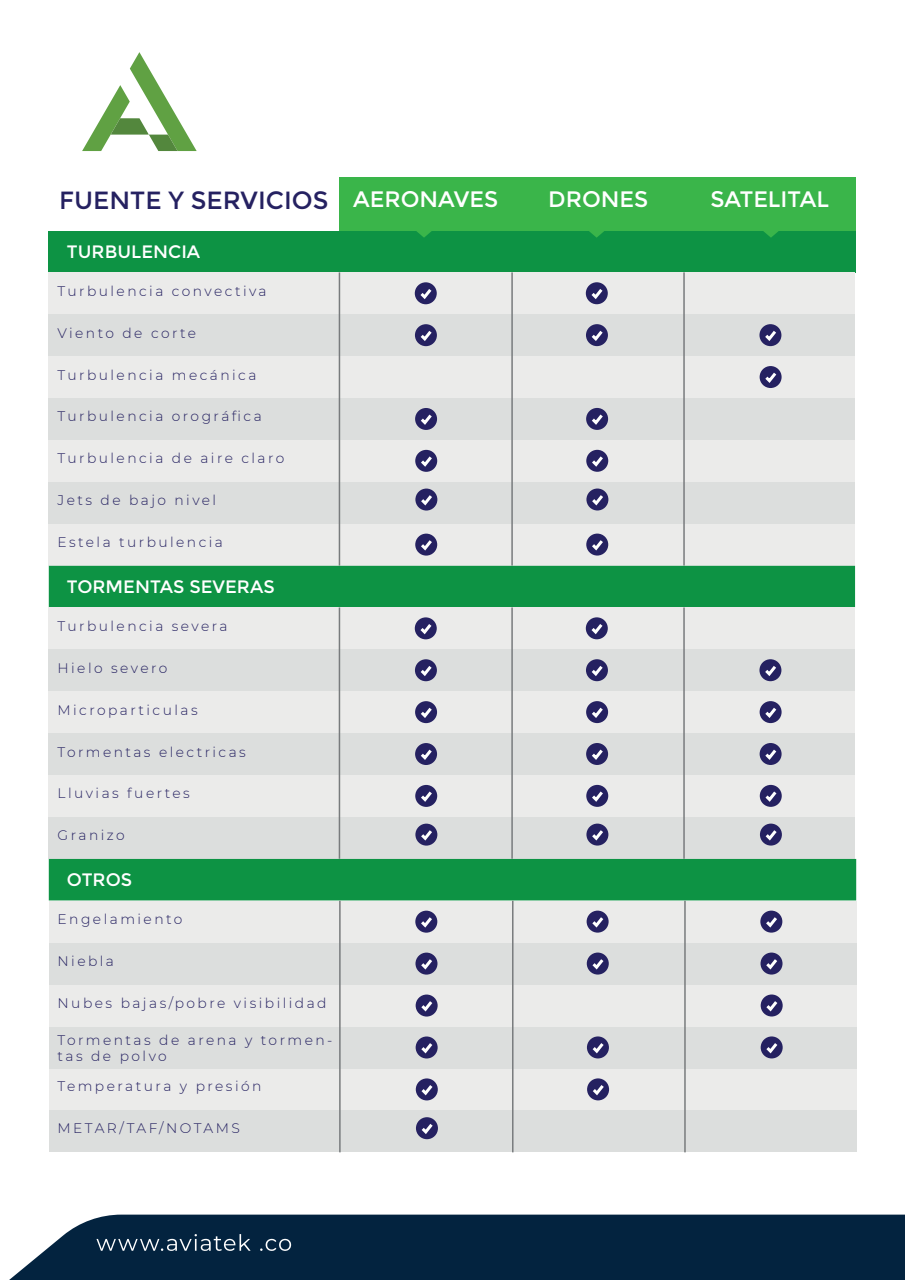
<style>
.page{position:relative;width:905px;height:1280px;background:#fff}
.page>*{position:absolute;margin:0;border:0;box-sizing:border-box;transform-origin:0 0}
.t1{font:24.9px "Montserrat";color:#252161}
.t2{font:22.35px "Montserrat";color:#fff}
.t3{font:18px "Montserrat";color:#fff}
.t4{font:300 13.8px/15.3px "Montserrat";letter-spacing:.18em;color:#252161}
.s1{font-size:22.35px;color:#fff}
</style>
<div class="page">
<div style="left:49px;top:524px;width:806px;height:41px;background:#ebebea"></div>
<div style="left:49px;top:230px;width:806px;height:42px;background:#0d9344"></div>
<div style="left:49px;top:314px;width:806px;height:42px;background:#dcdedd"></div>
<div style="left:49px;top:272px;width:806px;height:42px;background:#ebebea"></div>
<div style="left:49px;top:356px;width:806px;height:42px;background:#ebebea"></div>
<div style="left:49px;top:440px;width:806px;height:42px;background:#ebebea"></div>
<div style="left:49px;top:398px;width:806px;height:42px;background:#dcdedd"></div>
<div style="left:49px;top:482px;width:806px;height:42px;background:#dcdedd"></div>
<div style="left:338px;top:177px;width:173px;height:53px;background:#3ab54a"></div>
<svg style="left:406px;top:230px;width:36px;height:8px"></svg>
<div style="left:511px;top:177px;width:173px;height:53px;background:#3ab54a"></div>
<svg style="left:579px;top:230px;width:35px;height:8px"></svg>
<div style="left:682px;top:177px;width:173px;height:53px;background:#3ab54a"></div>
<svg style="left:753px;top:230px;width:36px;height:8px"></svg>
<svg style="left:415px;top:282px;width:22px;height:22px"></svg>
<svg style="left:417px;top:286px;width:17px;height:15px"></svg>
<svg style="left:415px;top:324px;width:22px;height:22px"></svg>
<svg style="left:417px;top:327px;width:18px;height:16px"></svg>
<svg style="left:415px;top:408px;width:22px;height:22px"></svg>
<svg style="left:418px;top:411px;width:17px;height:16px"></svg>
<svg style="left:415px;top:450px;width:22px;height:22px"></svg>
<svg style="left:418px;top:453px;width:17px;height:16px"></svg>
<div style="left:415px;top:489px;width:22px;height:21px;background:#252161;border-radius:50%"></div>
<svg style="left:418px;top:492px;width:17px;height:16px"></svg>
<hr style="left:339px;top:272px;width:1px;height:293px;background:#787b7d">
<hr style="left:511px;top:272px;width:2px;height:293px;background:#787b7d">
<hr style="left:683px;top:272px;width:2px;height:293px;background:#787b7d">
<div style="left:49px;top:177px;width:290px;height:53px;background:#fff"></div>
<svg style="left:586px;top:282px;width:22px;height:22px"></svg>
<svg style="left:588px;top:286px;width:18px;height:15px"></svg>
<svg style="left:586px;top:324px;width:22px;height:22px"></svg>
<svg style="left:588px;top:327px;width:18px;height:16px"></svg>
<svg style="left:586px;top:408px;width:22px;height:22px"></svg>
<svg style="left:589px;top:411px;width:17px;height:16px"></svg>
<svg style="left:586px;top:450px;width:22px;height:22px"></svg>
<svg style="left:589px;top:453px;width:17px;height:16px"></svg>
<svg style="left:586px;top:488px;width:22px;height:22px"></svg>
<svg style="left:589px;top:492px;width:17px;height:16px"></svg>
<svg style="left:759px;top:324px;width:22px;height:22px"></svg>
<svg style="left:762px;top:327px;width:17px;height:16px"></svg>
<svg style="left:760px;top:366px;width:22px;height:22px"></svg>
<svg style="left:762px;top:369px;width:17px;height:16px"></svg>
<svg style="left:415px;top:534px;width:22px;height:22px"></svg>
<svg style="left:418px;top:537px;width:17px;height:16px"></svg>
<div style="left:586px;top:534px;width:22px;height:21px;background:#252161;border-radius:50%"></div>
<svg style="left:589px;top:537px;width:17px;height:16px"></svg>
<div style="left:49px;top:565px;width:806px;height:42px;background:#0d9344"></div>
<div style="left:49px;top:649px;width:806px;height:42px;background:#dcdedd"></div>
<div style="left:49px;top:607px;width:806px;height:42px;background:#ebebea"></div>
<div style="left:49px;top:691px;width:806px;height:42px;background:#ebebea"></div>
<div style="left:49px;top:775px;width:806px;height:42px;background:#ebebea"></div>
<div style="left:49px;top:733px;width:806px;height:42px;background:#dcdedd"></div>
<div style="left:49px;top:817px;width:806px;height:42px;background:#dcdedd"></div>
<svg style="left:415px;top:617px;width:22px;height:22px"></svg>
<svg style="left:417px;top:621px;width:17px;height:15px"></svg>
<svg style="left:415px;top:659px;width:22px;height:22px"></svg>
<svg style="left:417px;top:663px;width:18px;height:15px"></svg>
<svg style="left:415px;top:701px;width:22px;height:22px"></svg>
<svg style="left:418px;top:704px;width:17px;height:16px"></svg>
<svg style="left:415px;top:743px;width:22px;height:22px"></svg>
<svg style="left:418px;top:746px;width:17px;height:16px"></svg>
<svg style="left:415px;top:785px;width:22px;height:22px"></svg>
<svg style="left:418px;top:788px;width:17px;height:16px"></svg>
<svg style="left:415px;top:824px;width:22px;height:22px"></svg>
<svg style="left:418px;top:827px;width:17px;height:16px"></svg>
<hr style="left:339px;top:607px;width:1px;height:252px;background:#787b7d">
<hr style="left:511px;top:607px;width:2px;height:252px;background:#787b7d">
<hr style="left:683px;top:607px;width:2px;height:252px;background:#787b7d">
<svg style="left:586px;top:617px;width:22px;height:22px"></svg>
<svg style="left:588px;top:621px;width:18px;height:15px"></svg>
<svg style="left:586px;top:659px;width:22px;height:22px"></svg>
<svg style="left:588px;top:662px;width:18px;height:16px"></svg>
<svg style="left:586px;top:701px;width:22px;height:22px"></svg>
<svg style="left:589px;top:704px;width:17px;height:16px"></svg>
<svg style="left:586px;top:743px;width:22px;height:22px"></svg>
<svg style="left:589px;top:746px;width:17px;height:16px"></svg>
<svg style="left:586px;top:785px;width:22px;height:22px"></svg>
<svg style="left:589px;top:788px;width:17px;height:16px"></svg>
<div style="left:586px;top:824px;width:22px;height:21px;background:#252161;border-radius:50%"></div>
<svg style="left:589px;top:827px;width:17px;height:16px"></svg>
<svg style="left:759px;top:659px;width:22px;height:22px"></svg>
<svg style="left:762px;top:662px;width:17px;height:16px"></svg>
<svg style="left:760px;top:701px;width:22px;height:22px"></svg>
<svg style="left:762px;top:704px;width:17px;height:16px"></svg>
<svg style="left:760px;top:743px;width:22px;height:22px"></svg>
<svg style="left:762px;top:746px;width:17px;height:16px"></svg>
<svg style="left:760px;top:785px;width:22px;height:22px"></svg>
<svg style="left:762px;top:788px;width:17px;height:16px"></svg>
<div style="left:760px;top:824px;width:22px;height:21px;background:#252161;border-radius:50%"></div>
<svg style="left:762px;top:827px;width:18px;height:16px"></svg>
<div style="left:49px;top:859px;width:807px;height:42px;background:#0d9344"></div>
<div style="left:49px;top:943px;width:807px;height:41px;background:#dcdedd"></div>
<div style="left:49px;top:901px;width:807px;height:42px;background:#ebebea"></div>
<div style="left:49px;top:984px;width:807px;height:42px;background:#ebebea"></div>
<div style="left:49px;top:1068px;width:807px;height:42px;background:#ebebea"></div>
<div style="left:49px;top:1026px;width:807px;height:42px;background:#dcdedd"></div>
<div style="left:49px;top:1110px;width:807px;height:42px;background:#dcdedd"></div>
<svg style="left:415px;top:911px;width:22px;height:22px"></svg>
<svg style="left:418px;top:914px;width:17px;height:16px"></svg>
<svg style="left:415px;top:952px;width:22px;height:22px"></svg>
<svg style="left:418px;top:956px;width:17px;height:16px"></svg>
<svg style="left:416px;top:994px;width:22px;height:22px"></svg>
<svg style="left:418px;top:998px;width:17px;height:16px"></svg>
<svg style="left:416px;top:1036px;width:22px;height:22px"></svg>
<svg style="left:418px;top:1040px;width:17px;height:16px"></svg>
<svg style="left:416px;top:1078px;width:22px;height:22px"></svg>
<svg style="left:418px;top:1082px;width:18px;height:16px"></svg>
<svg style="left:416px;top:1117px;width:22px;height:22px"></svg>
<svg style="left:418px;top:1120px;width:18px;height:16px"></svg>
<hr style="left:339px;top:901px;width:2px;height:251px;background:#787b7d">
<hr style="left:512px;top:901px;width:1px;height:251px;background:#787b7d">
<hr style="left:684px;top:901px;width:2px;height:251px;background:#787b7d">
<svg style="left:587px;top:911px;width:22px;height:22px"></svg>
<svg style="left:589px;top:914px;width:17px;height:16px"></svg>
<svg style="left:587px;top:952px;width:22px;height:22px"></svg>
<svg style="left:589px;top:956px;width:17px;height:16px"></svg>
<svg style="left:587px;top:1036px;width:22px;height:22px"></svg>
<svg style="left:589px;top:1040px;width:18px;height:16px"></svg>
<svg style="left:587px;top:1078px;width:22px;height:22px"></svg>
<svg style="left:590px;top:1082px;width:17px;height:15px"></svg>
<svg style="left:760px;top:911px;width:22px;height:22px"></svg>
<svg style="left:763px;top:914px;width:17px;height:16px"></svg>
<svg style="left:760px;top:952px;width:22px;height:22px"></svg>
<svg style="left:763px;top:956px;width:17px;height:16px"></svg>
<svg style="left:761px;top:994px;width:22px;height:22px"></svg>
<svg style="left:763px;top:998px;width:17px;height:16px"></svg>
<svg style="left:761px;top:1036px;width:22px;height:22px"></svg>
<svg style="left:763px;top:1040px;width:17px;height:16px"></svg>
<svg style="left:82px;top:52px;width:115px;height:99px"></svg>
<div style="left:9px;top:1214px;width:896px;height:66px;background:#03233f"></div>
<svg style="left:96px;top:1234px;width:155px;height:17px;background:#334d64"></svg>
<svg style="left:260px;top:1239px;width:31px;height:12px"></svg>
<h1 class="t1" style="left:59px;top:186px;width:441px">FUENTE Y SERVICIOS <span class="s1">AERONAVES</span></h1>
<h2 class="t2" style="left:548px;top:187px;width:102px">DRONES</h2>
<h2 class="t2" style="left:710px;top:187px;width:120px">SATELITAL</h2>
<h3 class="t3" style="left:67px;top:242px;width:135px">TURBULENCIA</h3>
<p class="t4" style="left:58px;top:283px;width:211px">Turbulencia convectiva</p>
<p class="t4" style="left:58px;top:325px;width:140px">Viento de corte</p>
<p class="t4" style="left:58px;top:367px;width:200px">Turbulencia mecánica</p>
<p class="t4" style="left:58px;top:408px;width:206px">Turbulencia orográfica</p>
<p class="t4" style="left:58px;top:451px;width:228px">Turbulencia de aire claro</p>
<p class="t4" style="left:58px;top:493px;width:160px">Jets de bajo nivel</p>
<p class="t4" style="left:58px;top:535px;width:167px">Estela turbulencia</p>
<h3 class="t3" style="left:67px;top:577px;width:209px">TORMENTAS SEVERAS</h3>
<p class="t4" style="left:58px;top:618px;width:172px">Turbulencia severa</p>
<p class="t4" style="left:58px;top:660px;width:111px">Hielo severo</p>
<p class="t4" style="left:58px;top:702px;width:142px">Microparticulas</p>
<p class="t4" style="left:58px;top:744px;width:190px">Tormentas electricas</p>
<p class="t4" style="left:58px;top:786px;width:134px">Lluvias fuertes</p>
<p class="t4" style="left:58px;top:828px;width:69px">Granizo</p>
<h3 class="t3" style="left:67px;top:870px;width:67px">OTROS</h3>
<p class="t4" style="left:58px;top:912px;width:126px">Engelamiento</p>
<p class="t4" style="left:58px;top:954px;width:58px">Niebla</p>
<p class="t4" style="left:58px;top:996px;width:271px">Nubes bajas/pobre visibilidad</p>
<p class="t4" style="left:58px;top:1033px;width:276px">Tormentas de arena y tormen&shy;tas de polvo</p>
<p class="t4" style="left:58px;top:1079px;width:205px">Temperatura y presión</p>
<p class="t4" style="left:58px;top:1121px;width:184px">METAR/TAF/NOTAMS</p>
</div>
